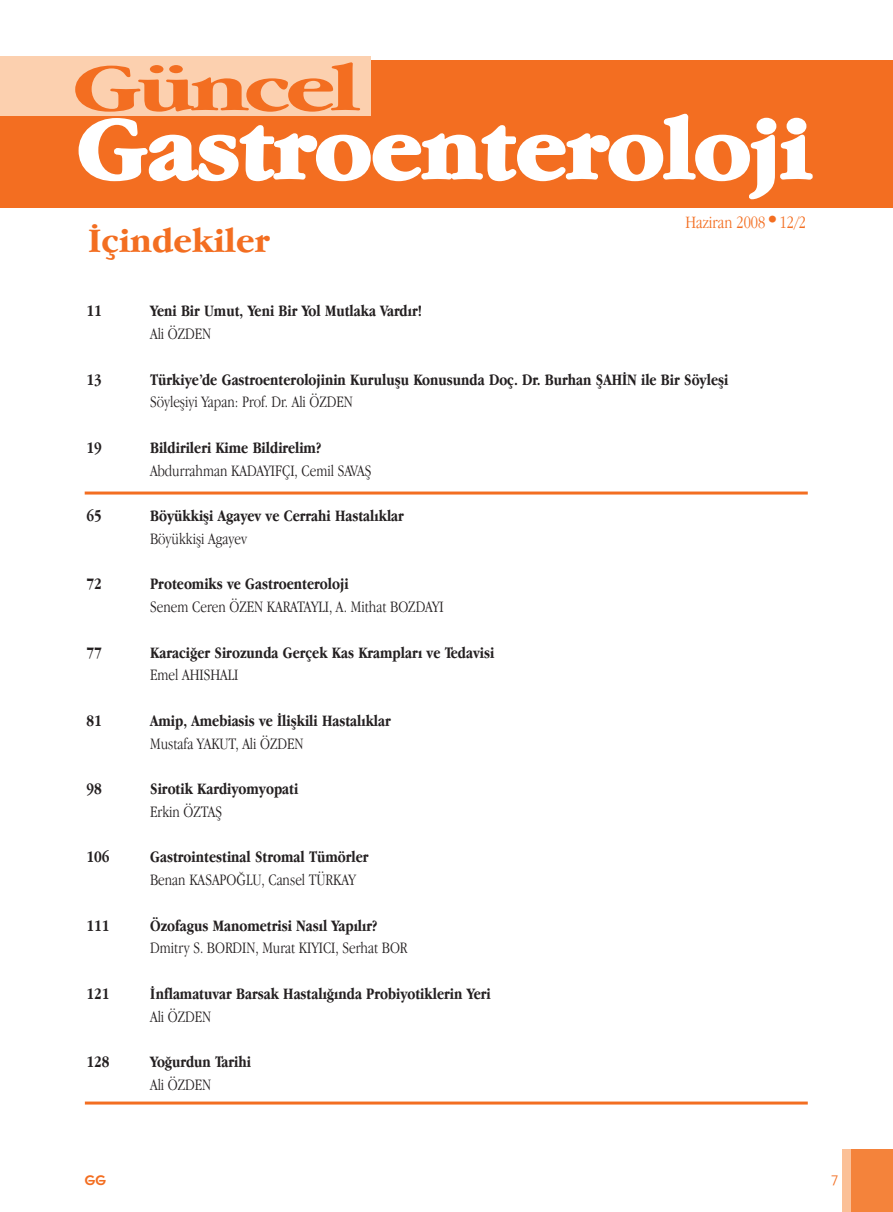
<style>
.page{position:relative;width:893px;height:1212px;background:#fff}
.page>*{position:absolute;margin:0;border:0;box-sizing:border-box;transform-origin:0 0}
.t1{font:700 90px "Apple Garamond";color:#fff;scale:1.31 1}
.t2{font:700 69px "Apple Garamond";letter-spacing:-.045em;color:#f36e21;scale:1.69 1}
.t3{font:700 35.55px "Apple Garamond";color:#f36e21;scale:1.21 1}
.t4{font:300 18px "Apple Garamond";color:#f36e21}
.t5{font:700 16.5px "Apple Garamond";color:#231f20}
.t6{font:300 16.5px "Apple Garamond";color:#231f20}
.t7{font:13.5px "Cg Bernhardt Md";color:#f36e21}
.t8{font:13.5px "Cg Bernhardt Lt";color:#f36e21}
.s1{font-size:24px}
</style>
<div class="page">
<div style="left:851px;top:1150px;width:42px;height:62px;background:#f4833b"></div>
<div style="left:843px;top:1150px;width:8px;height:62px;background:#fbc097"></div>
<div style="left:0;top:60px;width:893px;height:148px;background:#f36e21"></div>
<div style="left:0;top:57px;width:370px;height:59px;background:#fcd0af"></div>
<hr style="left:85px;top:1101px;width:723px;height:3px;background:#f36e21">
<hr style="left:85px;top:491px;width:723px;height:3px;background:#f36e21">
<h2 class="t2" style="left:72px;top:60px;width:172px">Güncel</h2>
<h1 class="t1" style="left:77px;top:113px;width:562px">Gastroenteroloji</h1>
<h3 class="t3" style="left:88px;top:227px;width:152px">İçindekiler</h3>
<p class="t4" style="left:685px;top:215px;width:122px">Haziran 2008<span class="s1">•</span>12/2</p>
<p class="t5" style="left:86px;top:304px;width:17px">11</p>
<p class="t5" style="left:150px;top:304px;width:273px">Yeni Bir Umut, Yeni Bir Yol Mutlaka Vardır!</p>
<p class="t6" style="left:150px;top:327px;width:63px">Ali ÖZDEN</p>
<p class="t5" style="left:86px;top:373px;width:17px">13</p>
<p class="t5" style="left:150px;top:373px;width:580px">Türkiye’de Gastroenterolojinin Kuruluşu Konusunda Doç. Dr. Burhan ŞAHİN ile Bir Söyleşi</p>
<p class="t6" style="left:150px;top:395px;width:204px">Söyleşiyi Yapan: Prof. Dr. Ali ÖZDEN</p>
<p class="t5" style="left:86px;top:441px;width:17px">19</p>
<p class="t5" style="left:150px;top:441px;width:172px">Bildirileri Kime Bildirelim?</p>
<p class="t6" style="left:150px;top:464px;width:223px">Abdurrahman KADAYIFÇI, Cemil SAVAŞ</p>
<p class="t5" style="left:86px;top:509px;width:17px">65</p>
<p class="t5" style="left:150px;top:509px;width:255px">Böyükkişi Agayev ve Cerrahi Hastalıklar</p>
<p class="t6" style="left:150px;top:532px;width:98px">Böyükkişi Agayev</p>
<p class="t5" style="left:86px;top:577px;width:17px">72</p>
<p class="t5" style="left:150px;top:577px;width:200px">Proteomiks ve Gastroenteroloji</p>
<p class="t6" style="left:150px;top:600px;width:295px">Senem Ceren ÖZEN KARATAYLI, A. Mithat BOZDAYI</p>
<p class="t5" style="left:86px;top:646px;width:17px">77</p>
<p class="t5" style="left:150px;top:646px;width:346px">Karaciğer Sirozunda Gerçek Kas Krampları ve Tedavisi</p>
<p class="t6" style="left:150px;top:668px;width:90px">Emel AHISHALI</p>
<p class="t5" style="left:86px;top:714px;width:17px">81</p>
<p class="t5" style="left:150px;top:714px;width:242px">Amip, Amebiasis ve İlişkili Hastalıklar</p>
<p class="t6" style="left:150px;top:737px;width:155px">Mustafa YAKUT, Ali ÖZDEN</p>
<p class="t5" style="left:86px;top:782px;width:17px">98</p>
<p class="t5" style="left:150px;top:782px;width:150px">Sirotik Kardiyomyopati</p>
<p class="t6" style="left:150px;top:805px;width:73px">Erkin ÖZTAŞ</p>
<p class="t5" style="left:86px;top:850px;width:25px">106</p>
<p class="t5" style="left:150px;top:850px;width:220px">Gastrointestinal Stromal Tümörler</p>
<p class="t6" style="left:150px;top:873px;width:207px">Benan KASAPOĞLU, Cansel TÜRKAY</p>
<p class="t5" style="left:86px;top:919px;width:25px">111</p>
<p class="t5" style="left:150px;top:919px;width:229px">Özofagus Manometrisi Nasıl Yapılır?</p>
<p class="t6" style="left:150px;top:941px;width:259px">Dmitry S. BORDIN, Murat KIYICI, Serhat BOR</p>
<p class="t5" style="left:86px;top:987px;width:25px">121</p>
<p class="t5" style="left:150px;top:987px;width:342px">İnflamatuvar Barsak Hastalığında Probiyotiklerin Yeri</p>
<p class="t6" style="left:150px;top:1010px;width:63px">Ali ÖZDEN</p>
<p class="t5" style="left:86px;top:1055px;width:25px">128</p>
<p class="t5" style="left:150px;top:1055px;width:102px">Yoğurdun Tarihi</p>
<p class="t6" style="left:150px;top:1078px;width:63px">Ali ÖZDEN</p>
<p class="t7" style="left:85px;top:1176px;width:23px">GG</p>
<p class="t8" style="left:832px;top:1175px;width:8px">7</p>
</div>
